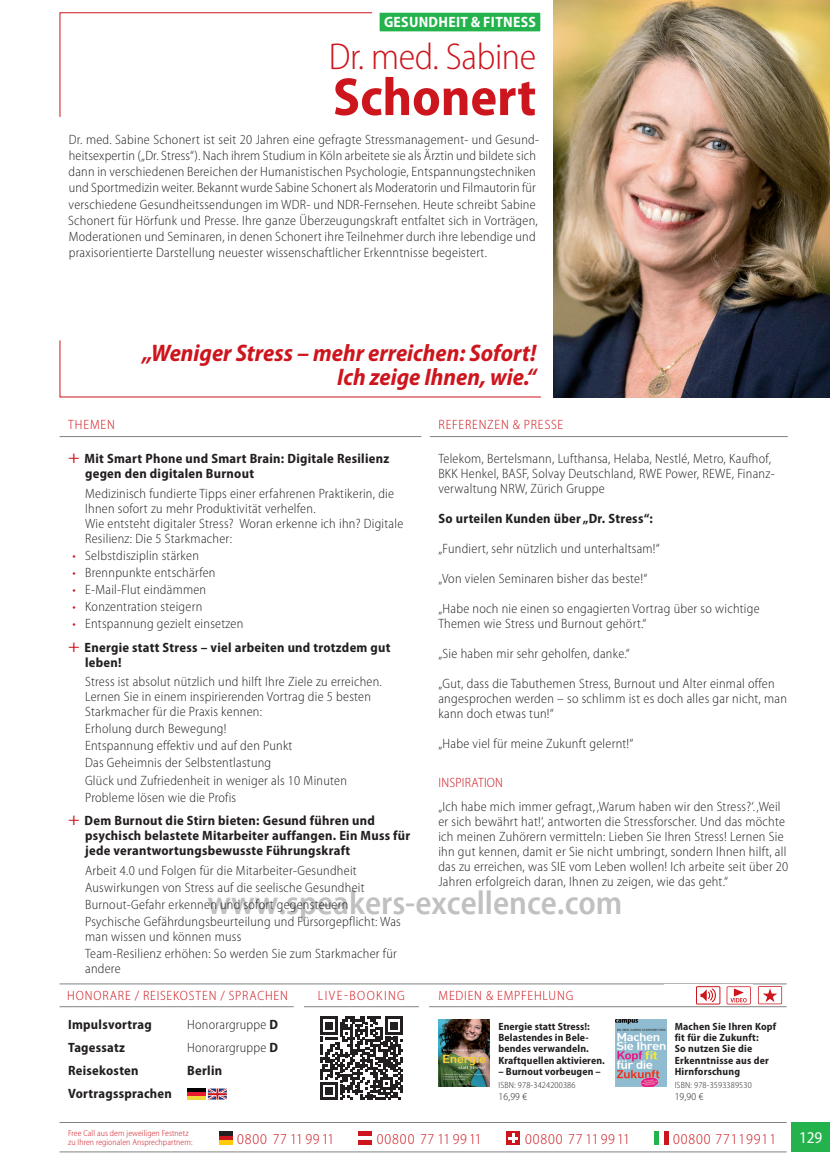
<style>
.page{position:relative;width:830px;height:1170px;background:#fff}
.page>*{position:absolute;margin:0;border:0;box-sizing:border-box;transform-origin:0 0}
.t1{font:700 semi-condensed 54px "Myriad Pro";color:#cd151d}
.t2{font:300 semi-condensed 37.5px "Myriad Pro";letter-spacing:-.01em;color:#cd151d}
.t3{font:600 semi-condensed 33.6px "Myriad Pro";color:rgb(0 0 0/.25)}
.t4{font:italic 700 semi-condensed 24px/24px "Myriad Pro";color:#cd151d;text-align:right}
.t5{font:semi-condensed 16.5px "Myriad Pro";color:#fff}
.t6{font:300 semi-condensed 15.15px "Myriad Pro";letter-spacing:.06em;color:#cd151d}
.t7{font:700 semi-condensed 15px "Myriad Pro";letter-spacing:.02em;color:#fff}
.t8{font:300 semi-condensed 13.5px/15px "Myriad Pro";letter-spacing:.02em;color:#231f20}
.t9{font:700 semi-condensed 13.5px/23px "Myriad Pro";letter-spacing:.02em;color:#231f20}
.t10{font:300 semi-condensed 13.5px "Myriad Pro";letter-spacing:.055em;color:#cd151d}
.t11{font:300 semi-condensed 13.5px "Myriad Pro";letter-spacing:.105em;color:#cd151d}
.t12{font:300 semi-condensed 13.5px "Myriad Pro";letter-spacing:.02em;color:#cd151d}
.t13{font:700 semi-condensed 10.5px/11.2px "Myriad Pro";letter-spacing:.01em;color:#231f20}
.t14{font:300 semi-condensed 10.5px "Myriad Pro";letter-spacing:.02em;color:#231f20}
.t15{font:300 semi-condensed 9px "Myriad Pro";letter-spacing:.02em;color:#231f20}
.t16{font:300 semi-condensed 8.7px/8.7px "Myriad Pro";letter-spacing:.01em;color:#cd151d}
.s1{font-weight:400;font-size:17.55px;color:#cd151d}
.s2{color:#cd151d}
.s3{font-weight:300;color:#cd151d}
.s4{font-weight:300}
.s5{font-weight:700}
</style>
<div class="page">
<hr style="left:219px;top:1131px;width:14px;height:4px;background:#231f20">
<div style="left:219px;top:1135px;width:14px;height:5px;background:#cd151d"></div>
<hr style="left:219px;top:1140px;width:14px;height:4px;background:#feca0a">
<hr style="left:358px;top:1131px;width:14px;height:4px;background:#cd151d">
<hr style="left:358px;top:1140px;width:14px;height:4px;background:#cd151d">
<div style="left:654px;top:1131px;width:5px;height:13px;background:#23b24b"></div>
<div style="left:663px;top:1131px;width:5px;height:13px;background:#cd151d"></div>
<div style="left:506px;top:1131px;width:14px;height:13px;background:#cd151d"></div>
<svg style="left:508px;top:1133px;width:9px;height:9px"></svg>
<hr style="left:60px;top:436px;width:361px;height:1px;background:#808285">
<hr style="left:60px;top:983px;width:726px;height:1px;background:#808285">
<hr style="left:60px;top:1121px;width:726px;height:1px;background:#808285">
<hr style="left:60px;top:1151px;width:726px;height:1px;background:#808285">
<hr style="left:60px;top:1006px;width:233px;height:1px;background:#808285">
<hr style="left:304px;top:1006px;width:114px;height:1px;background:#808285">
<hr style="left:429px;top:1006px;width:357px;height:1px;background:#808285">
<hr style="left:429px;top:436px;width:358px;height:1px;background:#808285">
<svg style="left:59px;top:12px;width:309px;height:105px"></svg>
<svg style="left:59px;top:340px;width:482px;height:57px"></svg>
<svg style="left:757px;top:986px;width:24px;height:18px"></svg>
<img style="left:553px;top:0;width:276px;height:397px">
<hr style="left:187px;top:1088px;width:19px;height:4px;background:#000001">
<hr style="left:187px;top:1092px;width:19px;height:3px;background:#e81c2e">
<svg style="left:187px;top:1095px;width:19px;height:4px"></svg>
<svg style="left:208px;top:1088px;width:19px;height:11px"></svg>
<img style="left:438px;top:1019px;width:51px;height:66px">
<img style="left:615px;top:1019px;width:50px;height:66px">
<svg style="left:320px;top:1016px;width:83px;height:83px"></svg>
<svg style="left:368px;top:12px;width:173px;height:20px;background:#40bc63"></svg>
<div style="left:791px;top:1121px;width:38px;height:30px;background:#23b24b"></div>
<div style="left:695px;top:986px;width:25px;height:18px;border:1px solid #cd151d"></div>
<svg style="left:695px;top:986px;width:24px;height:18px"></svg>
<svg style="left:726px;top:986px;width:24px;height:18px"></svg>
<p class="t7" style="left:384px;top:14px;width:153px">GESUNDHEIT &amp; FITNESS</p>
<h2 class="t2" style="left:328px;top:36px;width:209px">Dr. med. Sabine</h2>
<h1 class="t1" style="left:333px;top:67px;width:205px">Schonert</h1>
<p class="t8" style="left:68px;top:131px;width:472px;line-height:16.2px">Dr. med. Sabine Schonert ist seit 20 Jahren eine gefragte Stressmanagement- und Gesund&shy;heitsexpertin („Dr. Stress“). Nach ihrem Studium in Köln arbeitete sie als Ärztin und bildete sich dann in verschiedenen Bereichen der Humanistischen Psychologie, Entspannungstechniken und Sportmedizin weiter. Bekannt wurde Sabine Schonert als Moderatorin und Filmautorin für verschiedene Gesundheitssendungen im WDR- und NDR-Fernsehen. Heute schreibt Sabine Schonert für Hörfunk und Presse. Ihre ganze Überzeugungskraft entfaltet sich in Vorträgen, Moderationen und Seminaren, in denen Schonert ihre Teilnehmer durch ihre lebendige und praxisorientierte Darstellung neuester wissenschaftlicher Erkenntnisse begeistert.</p>
<h3 class="t4" style="left:142px;top:342px;width:395px">„Weniger Stress – mehr erreichen: Sofort!<br>Ich zeige Ihnen, wie.“</h3>
<p class="t10" style="left:68px;top:417px;width:48px">THEMEN</p>
<p class="t10" style="left:438px;top:417px;width:126px">REFERENZEN &amp; PRESSE</p>
<p class="t8" style="left:438px;top:451px;width:337px">Telekom, Bertelsmann, Lufthansa, Helaba, Nestlé, Metro, Kaufhof,<br>BKK Henkel, BASF, Solvay Deutschland, RWE Power, REWE, Finanz&shy;verwaltung NRW, Zürich Gruppe</p>
<p class="t9" style="left:438px;top:507px;width:216px">So urteilen Kunden über „Dr. Stress“:</p>
<p class="t8" style="left:438px;top:541px;width:223px">„Fundiert, sehr nützlich und unterhaltsam!“</p>
<p class="t8" style="left:438px;top:571px;width:210px">„Von vielen Seminaren bisher das beste!“</p>
<p class="t8" style="left:438px;top:601px;width:322px">„Habe noch nie einen so engagierten Vortrag über so wichtige<br>Themen wie Stress und Burnout gehört.“</p>
<p class="t8" style="left:438px;top:646px;width:193px">„Sie haben mir sehr geholfen, danke.“</p>
<p class="t8" style="left:438px;top:676px;width:350px">„Gut, dass die Tabuthemen Stress, Burnout und Alter einmal offen angesprochen werden – so schlimm ist es doch alles gar nicht, man kann doch etwas tun!“</p>
<p class="t8" style="left:438px;top:736px;width:196px">„Habe viel für meine Zukunft gelernt!“</p>
<p class="t9" style="left:85px;top:451px;width:305px;line-height:15px;text-indent:-17px"><span class="s1">+</span> Mit Smart Phone und Smart Brain: Digitale Resilienz gegen den digitalen Burnout</p>
<p class="t8" style="left:85px;top:485px;width:319px">Medizinisch fundierte Tipps einer erfahrenen Praktikerin, die Ihnen sofort zu mehr Produktivität verhelfen.<br>Wie entsteht digitaler Stress? Woran erkenne ich ihn? Digitale Resilienz: Die 5 Starkmacher:</p>
<p class="t8" style="left:72px;top:548px;width:128px"><span class="s2">•</span> Selbstdisziplin stärken</p>
<p class="t8" style="left:72px;top:565px;width:145px"><span class="s2">•</span> Brennpunkte entschärfen</p>
<p class="t8" style="left:72px;top:582px;width:135px"><span class="s2">•</span> E-Mail-Flut eindämmen</p>
<p class="t8" style="left:72px;top:599px;width:131px"><span class="s2">•</span> Konzentration steigern</p>
<p class="t9" style="left:68px;top:612px;width:324px;line-height:23.5px;text-indent:4px"><span class="s3">•</span> <span class="s4">Entspannung gezielt einsetzen<br></span><span class="s1">+</span> Energie statt Stress – viel arbeiten und trotzdem gut</p>
<p class="t9" style="left:85px;top:651px;width:38px">leben!</p>
<p class="t8" style="left:85px;top:674px;width:298px">Stress ist absolut nützlich und hilft Ihre Ziele zu erreichen.<br>Lernen Sie in einem inspirierenden Vortrag die 5 besten<br>Starkmacher für die Praxis kennen:</p>
<p class="t8" style="left:85px;top:720px;width:263px;line-height:17.1px">Erholung durch Bewegung!<br>Entspannung effektiv und auf den Punkt<br>Das Geheimnis der Selbstentlastung<br>Glück und Zufriedenheit in weniger als 10 Minuten Probleme lösen wie die Profis</p>
<p class="t9" style="left:85px;top:813px;width:326px;line-height:15px;text-indent:-17px"><span class="s1">+</span> Dem Burnout die Stirn bieten: Gesund führen und psychisch belastete Mitarbeiter auffangen. Ein Muss für jede verantwortungsbewusste Führungskraft</p>
<p class="t8" style="left:85px;top:861px;width:317px;line-height:17.1px">Arbeit 4.0 und Folgen für die Mitarbeiter-Gesundheit Auswirkungen von Stress auf die seelische Gesundheit Burnout-Gefahr erkennen und sofort gegensteuern Psychische Gefährdungsbeurteilung und Fürsorgepflicht: Was</p>
<p class="t8" style="left:85px;top:928px;width:313px;line-height:17.1px">man wissen und können muss<br>Team-Resilienz erhöhen: So werden Sie zum Starkmacher für</p>
<p class="t8" style="left:85px;top:961px;width:37px">andere</p>
<p class="t12" style="left:438px;top:775px;width:66px">INSPIRATION</p>
<p class="t8" style="left:438px;top:798px;width:351px">„Ich habe mich immer gefragt, ‚Warum haben wir den Stress?‘. ‚Weil er sich bewährt hat!‘, antworten die Stressforscher. Und das möchte ich meinen Zuhörern vermitteln: Lieben Sie Ihren Stress! Lernen Sie ihn gut kennen, damit er Sie nicht umbringt, sondern Ihnen hilft, all das zu erreichen, was SIE vom Leben wollen! Ich arbeite seit über 20<br>Jahren erfolgreich daran, Ihnen zu zeigen, wie das geht.“</p>
<h3 class="t3" style="left:207px;top:884px;width:416px">www.speakers-excellence.com</h3>
<p class="t10" style="left:67px;top:987px;width:222px">HONORARE / REISEKOSTEN / SPRACHEN</p>
<p class="t11" style="left:318px;top:987px;width:88px">LIVE-BOOKING</p>
<p class="t9" style="left:68px;top:1012px;width:105px">Impulsvortrag<br>Tagessatz<br>Reisekosten<br>Vortragssprachen</p>
<p class="t8" style="left:187px;top:1013px;width:92px;line-height:22.8px;text-align:justify">Honorargruppe <span class="s5">D </span>Honorargruppe <span class="s5">D Berlin</span></p>
<p class="t10" style="left:438px;top:987px;width:136px">MEDIEN &amp; EMPFEHLUNG</p>
<p class="t13" style="left:498px;top:1020px;width:108px">Energie statt Stress!:<br>Belastendes in Bele&shy;bendes verwandeln.<br>Kraftquellen aktivieren.</p>
<p class="t13" style="left:498px;top:1065px;width:104px">– Burnout vorbeugen –</p>
<p class="t15" style="left:498px;top:1079px;width:78px">ISBN: 978-3424200386</p>
<p class="t14" style="left:498px;top:1091px;width:30px">16,99 €</p>
<p class="t13" style="left:674px;top:1020px;width:103px">Machen Sie Ihren Kopf fit für die Zukunft:<br>So nutzen Sie die<br>Erkenntnisse aus der<br>Hirnforschung</p>
<p class="t15" style="left:674px;top:1079px;width:78px">ISBN: 978-3593389530</p>
<p class="t14" style="left:674px;top:1091px;width:30px">19,90 €</p>
<p class="t16" style="left:68px;top:1128px;width:126px">Free Call aus dem jeweiligen Festnetz zu Ihren regionalen Ansprechpartnern:</p>
<p class="t6" style="left:237px;top:1130px;width:99px">0800 77 119911</p>
<p class="t6" style="left:377px;top:1130px;width:106px">00800 77 119911</p>
<p class="t6" style="left:524px;top:1130px;width:106px">00800 77 119911</p>
<p class="t6" style="left:672px;top:1130px;width:104px">00800 77119911</p>
<p class="t5" style="left:798px;top:1127px;width:25px">129</p>
</div>
